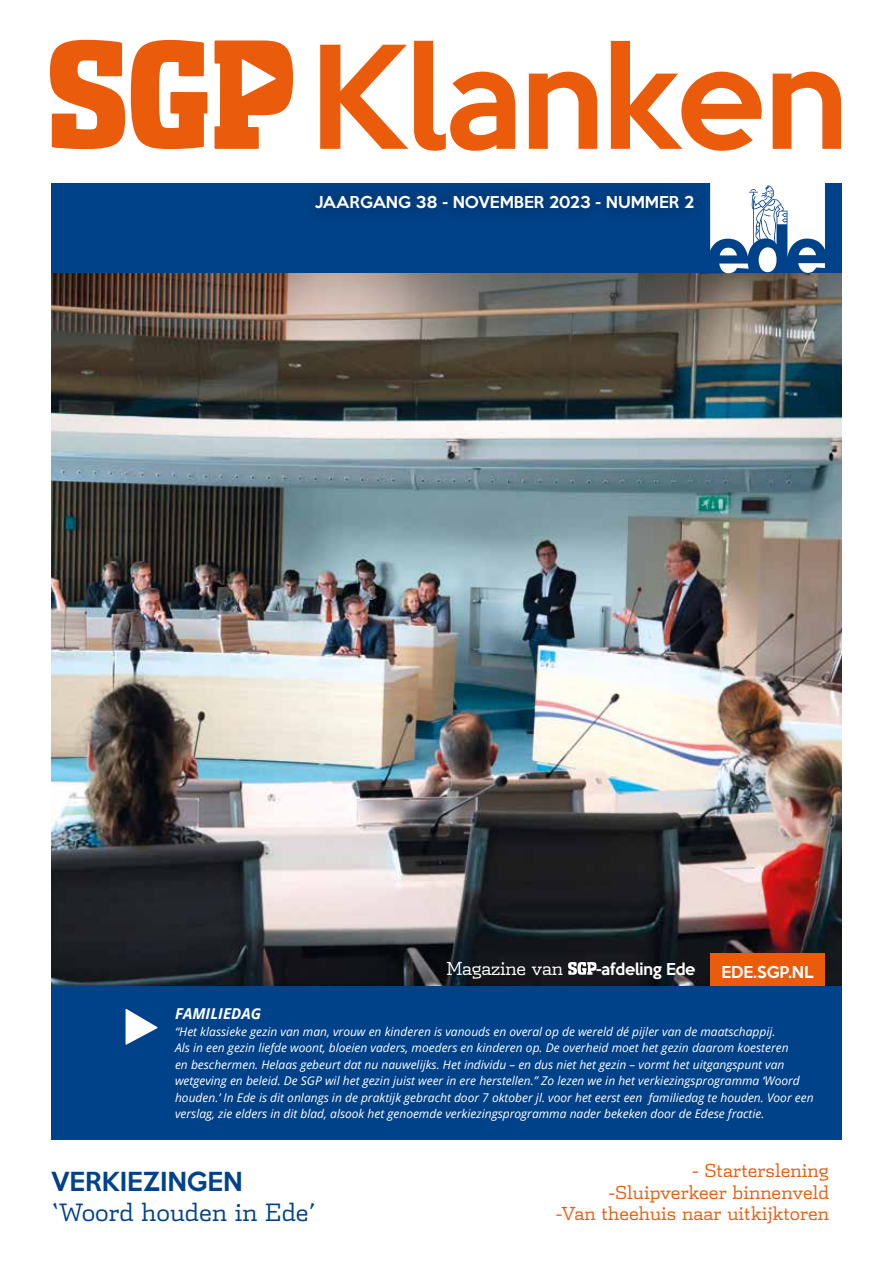
<style>
.page{position:relative;width:893px;height:1263px;background:#fff}
.page>*{position:absolute;margin:0;border:0;box-sizing:border-box;transform-origin:0 0}
.t1{font:500 130.2px "Keep Calm";letter-spacing:-.005em;color:#ea5b0b}
.t2{font:300 24px "Dispatch";color:#004289}
.t3{font:500 24px "Keep Calm";color:#004289}
.t4{font:300 18px/21.6px "Dispatch";color:#ea5b0b;text-align:right}
.t5{font:300 18px "Dispatch";letter-spacing:-.015em;color:#fff}
.t6{font:500 15px "Keep Calm";color:#fff}
.t7{font:italic 700 15px "Open Sans";color:#fff}
.t8{font:italic 12px/16.5px "Open Sans";color:#fff}
</style>
<div class="page">
<img style="left:51px;top:489px;width:791px;height:477px">
<img style="left:51px;top:272px;width:791px;height:217px">
<svg style="left:710px;top:272px;width:132px;height:59px;background:#756c63"></svg>
<div style="left:51px;top:183px;width:791px;height:89px;background:#004289"></div>
<svg style="left:50px;top:40px;width:75px;height:109px"></svg>
<svg style="left:215px;top:41px;width:78px;height:108px"></svg>
<svg style="left:131px;top:40px;width:76px;height:109px"></svg>
<svg style="left:710px;top:183px;width:115px;height:90px"></svg>
<svg style="left:51px;top:966px;width:791px;height:20px;background:#1a1e24"></svg>
<div style="left:710px;top:954px;width:115px;height:34px;background:#ea5b0b"></div>
<div style="left:51px;top:986px;width:791px;height:154px;background:#004289"></div>
<div style="left:299px;top:178px;width:412px;height:49px;background:#000;opacity:.5"></div>
<svg style="left:568px;top:962px;width:28px;height:13px"></svg>
<svg style="left:126px;top:1009px;width:31px;height:36px"></svg>
<h1 class="t1" style="left:310px;top:-16px;width:539px">Klanken</h1>
<p class="t6" style="left:315px;top:189px;width:381px">JAARGANG 38 - NOVEMBER 2023 - NUMMER 2</p>
<h3 class="t5" style="left:446px;top:956px;width:118px">Magazine van</h3>
<p class="t6" style="left:596px;top:956px;width:101px">-afdeling Ede</p>
<p class="t6" style="left:721px;top:958px;width:94px">EDE.SGP.NL</p>
<p class="t7" style="left:175px;top:1003px;width:88px">FAMILIEDAG</p>
<p class="t8" style="left:175px;top:1023px;width:640px">“Het klassieke gezin van man, vrouw en kinderen is vanouds en overal op de wereld dé pijler van de maatschappij.<br>Als in een gezin liefde woont, bloeien vaders, moeders en kinderen op. De overheid moet het gezin daarom koesteren<br>en beschermen. Helaas gebeurt dat nu nauwelijks. Het individu – en dus niet het gezin – vormt het uitgangspunt van wetgeving en beleid. De SGP wil het gezin juist weer in ere herstellen.” Zo lezen we in het verkiezingsprogramma ‘Woord houden.’ In Ede is dit onlangs in de praktijk gebracht door 7 oktober jl. voor het eerst een familiedag te houden. Voor een verslag, zie elders in dit blad, alsook het genoemde verkiezingsprogramma nader bekeken door de Edese fractie.</p>
<h2 class="t3" style="left:51px;top:1160px;width:193px">VERKIEZINGEN</h2>
<h2 class="t2" style="left:51px;top:1196px;width:267px">‘Woord houden in Ede’</h2>
<h3 class="t4" style="left:556px;top:1159px;width:275px">- Starterslening<br>-Sluipverkeer binnenveld<br>-Van theehuis naar uitkijktoren</h3>
</div>
